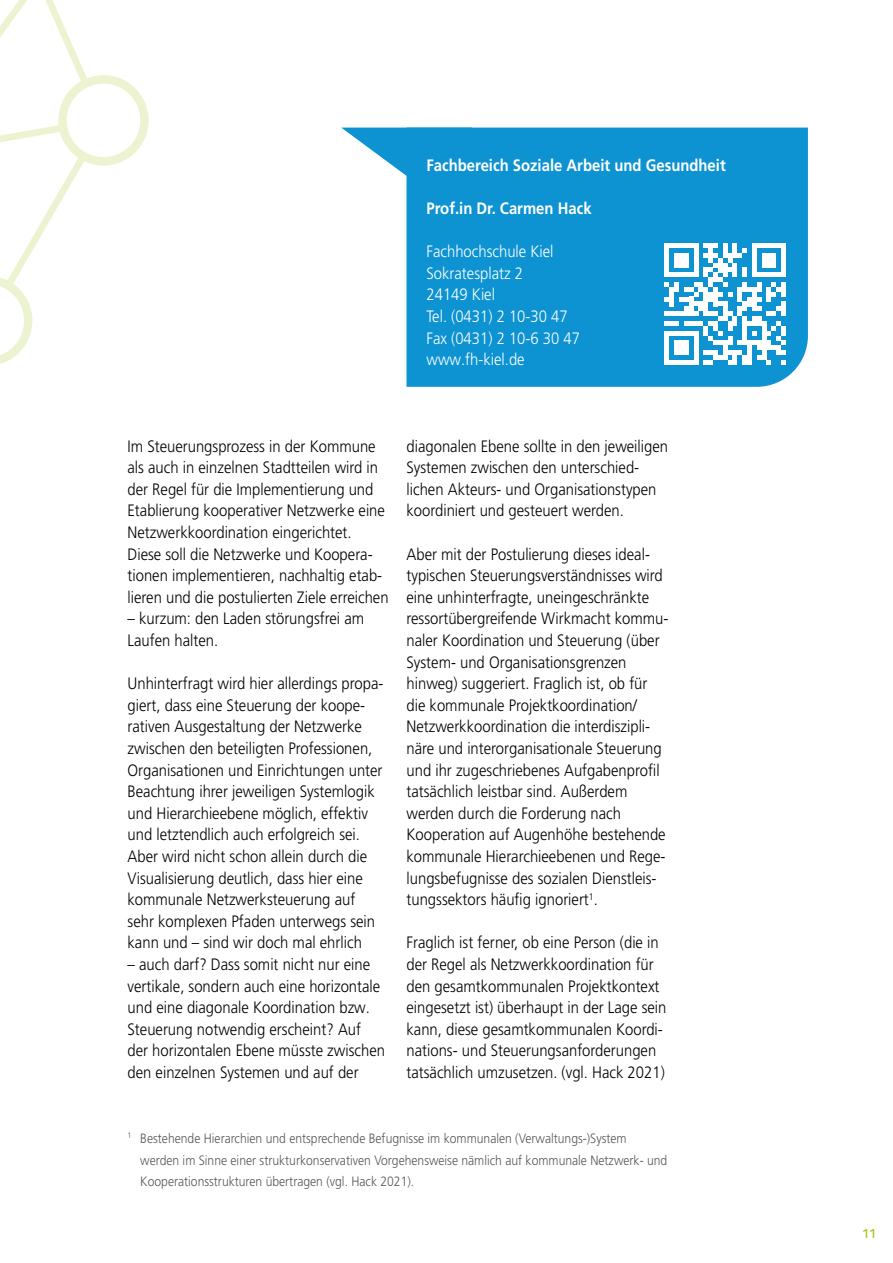
<style>
.page{position:relative;width:893px;height:1263px;background:#fff}
.page>*{position:absolute;margin:0;border:0;box-sizing:border-box;transform-origin:0 0}
.Fließtext{font:300 16.5px/21.6px "Frutiger LT Pro";color:#000;scale:.9 1}
.Sprechblasen{font:300 16.5px "Frutiger LT Pro";color:#fff;scale:.9 1}
.Sprechblasen_Übersch{font:700 16.5px "Frutiger LT";color:#fff;scale:.9 1}
.Bildunterschrift{font:300 13.5px/21.6px "Frutiger LT Pro";color:#575756;scale:.9 1}
.t1{font:500 13.5px "Titillium Text 22 L";color:#a2c617}
</style>
<div class="page">
<svg style="left:0;top:0;width:149px;height:364px"></svg>
<div style="left:406px;top:128px;width:402px;height:259px;background:#0d93d2"></div>
<svg style="left:342px;top:128px;width:130px;height:96px"></svg>
<svg style="left:664px;top:243px;width:122px;height:122px"></svg>
<p class="Sprechblasen_Übersch" style="left:426px;top:155px;width:334px">Fachbereich Soziale Arbeit und Gesundheit</p>
<p class="Sprechblasen_Übersch" style="left:426px;top:199px;width:185px">Prof.in Dr. Carmen Hack</p>
<p class="Sprechblasen" style="left:426px;top:242px;width:143px">Fachhochschule Kiel</p>
<p class="Sprechblasen" style="left:426px;top:263px;width:109px">Sokratesplatz 2</p>
<p class="Sprechblasen" style="left:426px;top:285px;width:78px">24149 Kiel</p>
<p class="Sprechblasen" style="left:426px;top:307px;width:158px">Tel. (0431) 2 10-30 47</p>
<p class="Sprechblasen" style="left:426px;top:328px;width:172px">Fax (0431) 2 10-6 30 47</p>
<p class="Sprechblasen" style="left:426px;top:350px;width:111px">www.fh-kiel.de</p>
<p class="Fließtext" style="left:128px;top:435px;width:292px">Im Steuerungsprozess in der Kommune als auch in einzelnen Stadtteilen wird in der Regel für die Implementierung und Etablierung kooperativer Netzwerke eine Netzwerkkoordination eingerichtet.<br>Diese soll die Netzwerke und Koopera&shy;tionen implementieren, nachhaltig etab&shy;lieren und die postulierten Ziele erreichen</p>
<p class="Fließtext" style="left:128px;top:608px;width:264px">– kurzum: den Laden störungsfrei am<br>Laufen halten.</p>
<p class="Fließtext" style="left:128px;top:673px;width:286px">Unhinterfragt wird hier allerdings propa&shy;giert, dass eine Steuerung der koope&shy;rativen Ausgestaltung der Netzwerke zwischen den beteiligten Professionen, Organisationen und Einrichtungen unter Beachtung ihrer jeweiligen Systemlogik und Hierarchieebene möglich, effektiv und letztendlich auch erfolgreich sei.</p>
<p class="Fließtext" style="left:128px;top:846px;width:277px">Aber wird nicht schon allein durch die Visualisierung deutlich, dass hier eine kommunale Netzwerksteuerung auf sehr komplexen Pfaden unterwegs sein kann und – sind wir doch mal ehrlich</p>
<p class="Fließtext" style="left:128px;top:954px;width:288px">– auch darf? Dass somit nicht nur eine vertikale, sondern auch eine horizontale und eine diagonale Koordination bzw.<br>Steuerung notwendig erscheint? Auf der horizontalen Ebene müsste zwischen den einzelnen Systemen und auf der</p>
<p class="Fließtext" style="left:406px;top:435px;width:292px">diagonalen Ebene sollte in den jeweiligen Systemen zwischen den unterschied&shy;lichen Akteurs- und Organisationstypen koordiniert und gesteuert werden.</p>
<p class="Fließtext" style="left:406px;top:543px;width:292px">Aber mit der Postulierung dieses ideal&shy;typischen Steuerungsverständnisses wird eine unhinterfragte, uneingeschränkte ressortübergreifende Wirkmacht kommu&shy;naler Koordination und Steuerung (über System- und Organisationsgrenzen hinweg) suggeriert. Fraglich ist, ob für die kommunale Projektkoordination/ Netzwerkkoordination die interdiszipli&shy;näre und interorganisationale Steuerung und ihr zugeschriebenes Aufgabenprofil tatsächlich leistbar sind. Außerdem werden durch die Forderung nach Kooperation auf Augenhöhe bestehende kommunale Hierarchieebenen und Rege&shy;lungsbefugnisse des sozialen Dienstleis&shy;tungssektors häufig ignoriert<sup>1</sup>.</p>
<p class="Fließtext" style="left:406px;top:932px;width:290px">Fraglich ist ferner, ob eine Person (die in der Regel als Netzwerkkoordination für den gesamtkommunalen Projektkontext eingesetzt ist) überhaupt in der Lage sein kann, diese gesamtkommunalen Koordi&shy;nations- und Steuerungsanforderungen tatsächlich umzusetzen. (vgl. Hack 2021)</p>
<p class="Bildunterschrift" style="left:140px;top:1127px;width:587px;text-indent:-13px"><sup>1</sup> Bestehende Hierarchien und entsprechende Befugnisse im kommunalen (Verwaltungs-)System werden im Sinne einer strukturkonservativen Vorgehensweise nämlich auf kommunale Netzwerk- und<br>Kooperationsstrukturen übertragen (vgl. Hack 2021).</p>
<p class="t1" style="left:862px;top:1223px;width:16px">11</p>
</div>
